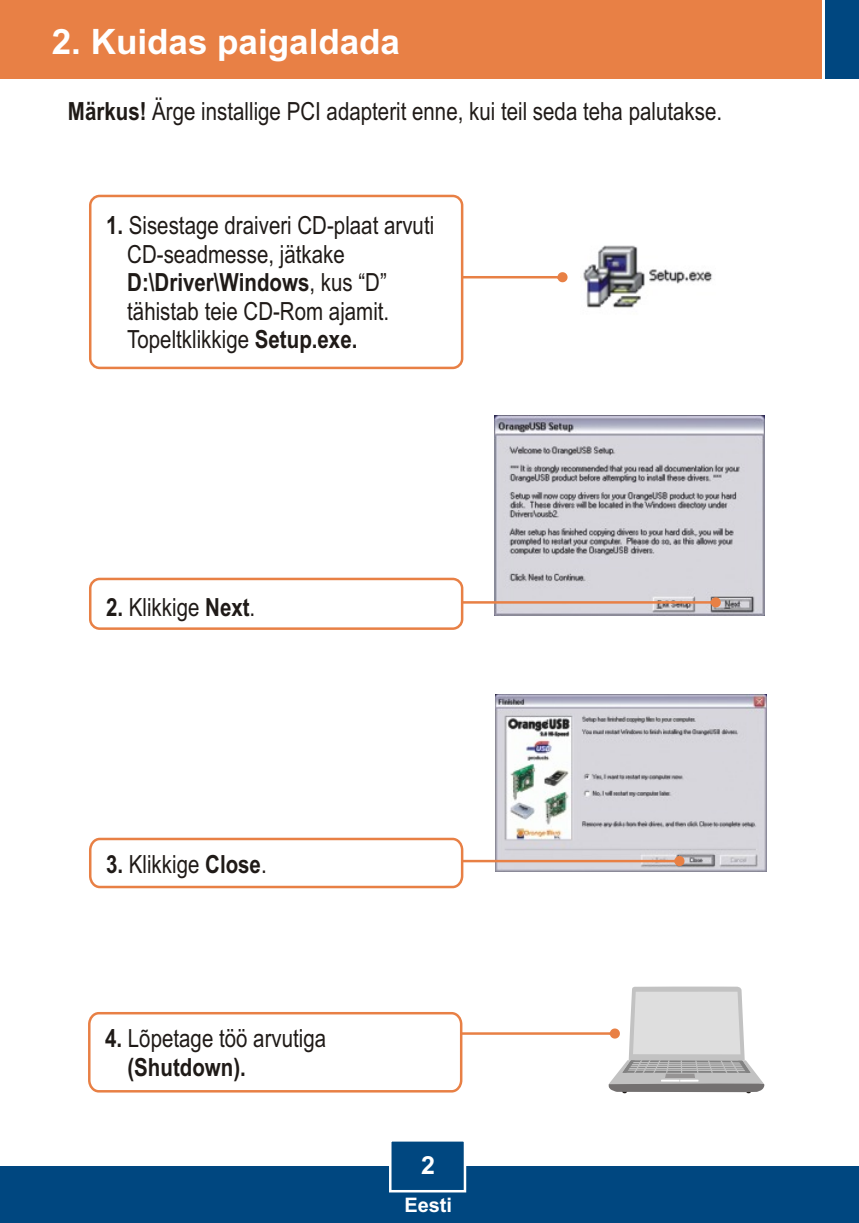
<style>
.page{position:relative;width:859px;height:1223px;background:#fff}
.page>*{position:absolute;margin:0;border:0;box-sizing:border-box;transform-origin:0 0}
.t1{font:700 35px "Arial";color:#fff}
.t2{font:25px/28.5px "Arial Narrow";color:#1f1a17}
.t3{font:700 25px "Arial";color:#fff}
.t4{font:700 20px "Arial";color:#fff}
.s1{font-weight:700}
</style>
<div class="page">
<img style="left:496px;top:695px;width:270px;height:176px">
<img style="left:494px;top:415px;width:270px;height:200px">
<svg style="left:463px;top:597px;width:258px;height:10px;background:#dabdb1"></svg>
<svg style="left:463px;top:272px;width:104px;height:10px"></svg>
<div style="left:0;top:1166px;width:859px;height:56px;background:#004780"></div>
<div style="left:0;top:0;width:822px;height:79px;background:#e88045"></div>
<div style="left:825px;top:0;width:34px;height:79px;background:#004780"></div>
<svg style="left:389px;top:1141px;width:78px;height:52px"></svg>
<div style="left:89px;top:577px;width:374px;height:53px;background:#fff;border:3px solid #e88045;border-radius:9px"></div>
<div style="left:89px;top:195px;width:374px;height:174px;background:#fff;border:3px solid #e88045;border-radius:9px"></div>
<svg style="left:89px;top:836px;width:595px;height:53px"></svg>
<img style="left:580px;top:245px;width:132px;height:63px">
<svg style="left:88px;top:986px;width:677px;height:107px"></svg>
<h1 class="t1" style="left:52px;top:28px;width:350px">2. Kuidas paigaldada</h1>
<p class="t2" style="left:68px;top:100px;width:656px"><span class="s1">Märkus!</span> Ärge installige PCI adapterit enne, kui teil seda teha palutakse.</p>
<p class="t2" style="left:127px;top:214px;width:308px;text-indent:-21px"><span class="s1">1.</span> Sisestage draiveri CD-plaat arvuti<br>CD-seadmesse, jätkake<br><span class="s1">D:\Driver\Windows</span>, kus “D” tähistab teie CD-Rom ajamit.<br>Topeltklikkige <span class="s1">Setup.exe.</span></p>
<p class="t2" style="left:106px;top:595px;width:151px"><span class="s1">2.</span> Klikkige <span class="s1">Next</span>.</p>
<p class="t2" style="left:106px;top:852px;width:162px"><span class="s1">3.</span> Klikkige <span class="s1">Close</span>.</p>
<p class="t2" style="left:127px;top:1026px;width:200px;text-indent:-22px"><span class="s1">4.</span> Lõpetage töö arvutiga <span class="s1">(Shutdown).</span></p>
<p class="t3" style="left:421px;top:1155px;width:15px">2</p>
<p class="t4" style="left:404px;top:1197px;width:49px">Eesti</p>
</div>
